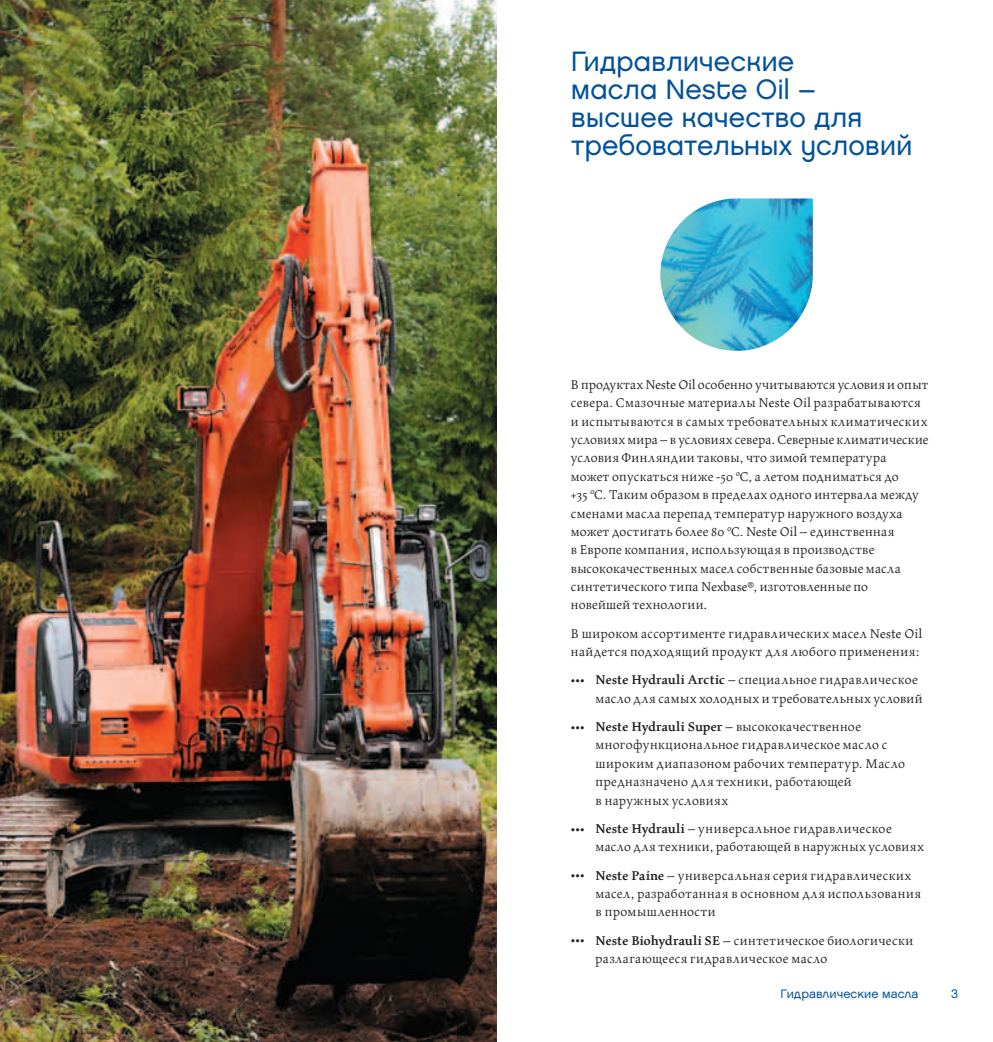
<style>
.page{position:relative;width:993px;height:1042px;background:#fff}
.page>*{position:absolute;margin:0;border:0;box-sizing:border-box;transform-origin:0 0}
.t1{font:28px/28px "Chalet London Nineteen Eighty";letter-spacing:-.005em;color:#01529a}
.t2{font:14.35px/18.4px "Maiola Cyr";letter-spacing:.02em;color:#231f20}
.t3{font:12.25px "Chalet London Nineteen Sixty";color:#01529a}
.s1{font-family:"Chalet New York Nineteen Eighty"}
.s2{font-weight:700}
</style>
<div class="page">
<img style="left:660px;top:198px;width:152px;height:153px">
<img style="left:0;top:0;width:496px;height:1042px">
<h1 class="t1" style="left:570px;top:47px;width:343px">Гидравлические<br>масла Neste Oil – высшее качество для требовательных условий</h1>
<p class="t2" style="left:570px;top:376px;width:359px">В продуктах Neste Oil особенно учитываются условия и опыт севера. Смазочные материалы Neste Oil разрабатываются и испытываются в самых требовательных климатических условиях мира – в условиях севера. Северные климатические условия Финляндии таковы, что зимой температура может опускаться ниже -50 °С, а летом подниматься до<br>+35 °С. Таким образом в пределах одного интервала между сменами масла перепад температур наружного воздуха может достигать более 80 °С. Neste Oil – единственная<br>в Европе компания, использующая в производстве высококачественных масел собственные базовые масла синтетического типа Nexbase®, изготовленные по новейшей технологии.</p>
<p class="t2" style="left:570px;top:624px;width:353px">В широком ассортименте гидравлических масел Neste Oil найдется подходящий продукт для любого применения:</p>
<p class="t2" style="left:595px;top:671px;width:328px;text-indent:-24px"><span class="s1">•••</span> <span class="s2">Neste Hydrauli Arctic</span> – специальное гидравлическое масло для самых холодных и требовательных условий</p>
<p class="t2" style="left:595px;top:718px;width:311px;text-indent:-24px"><span class="s1">•••</span> <span class="s2">Neste Hydrauli Super</span> – высококачественное многофункциональное гидравлическое масло с широким диапазоном рабочих температур. Масло предназначено для техники, работающей<br>в наружных условиях</p>
<p class="t2" style="left:595px;top:819px;width:330px;text-indent:-24px"><span class="s1">•••</span> <span class="s2">Neste Hydrauli</span> – универсальное гидравлическое масло для техники, работающей в наружных условиях</p>
<p class="t2" style="left:595px;top:866px;width:327px;text-indent:-24px"><span class="s1">•••</span> <span class="s2">Neste Paine</span> – универсальная серия гидравлических масел, разработанная в основном для использования в промышленности</p>
<p class="t2" style="left:595px;top:931px;width:319px;text-indent:-24px"><span class="s1">•••</span> <span class="s2">Neste Biohydrauli SE</span> – синтетическое биологически разлагающееся гидравлическое масло</p>
<p class="t3" style="left:780px;top:986px;width:139px">Гидравлические масла</p>
<p class="t3" style="left:950px;top:986px;width:8px">3</p>
</div>
